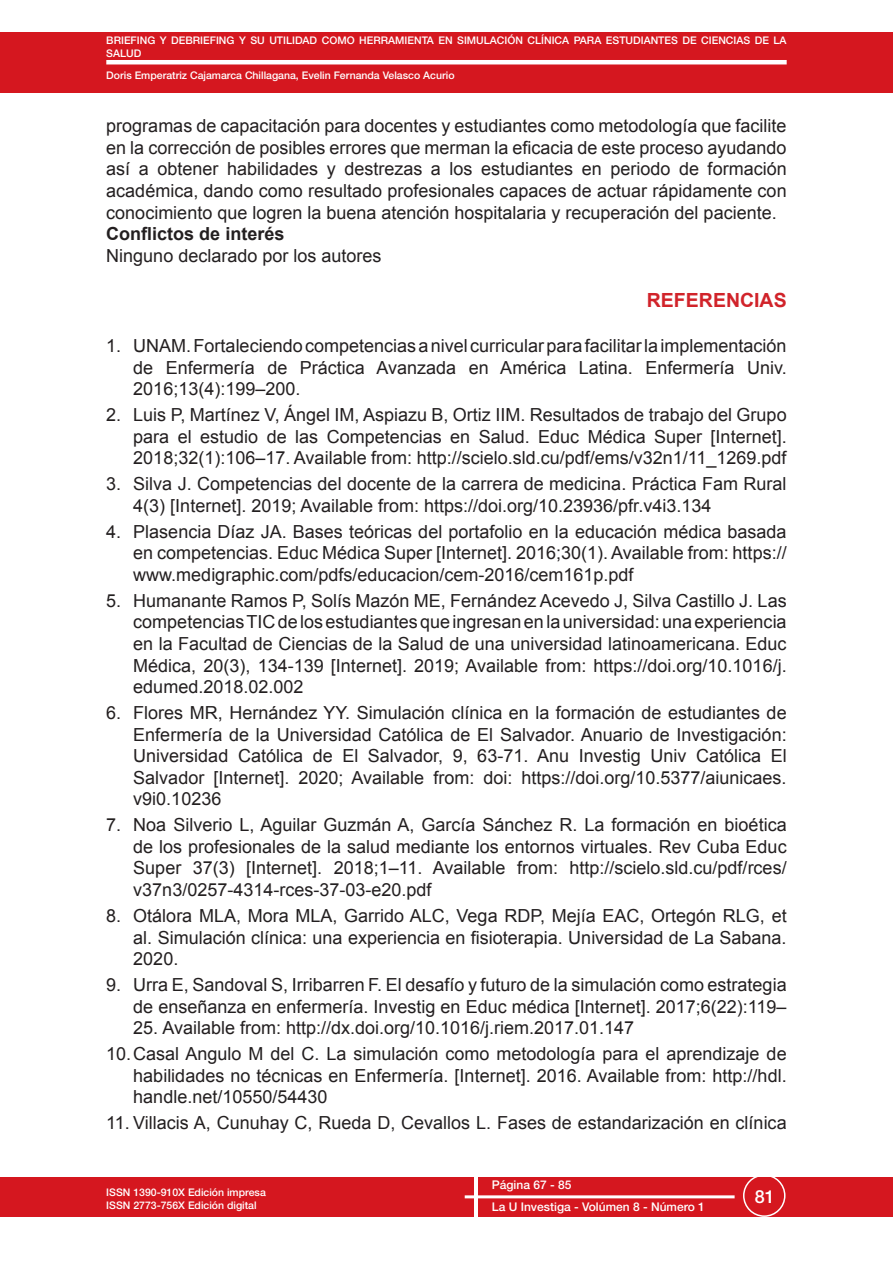
<style>
.page{position:relative;width:893px;height:1263px;background:#fff}
.page>*{position:absolute;margin:0;border:0;box-sizing:border-box;transform-origin:0 0}
.t1{font:700 19.5px "Arial";color:#d1232a}
.t2{font:18px/21.6px "Arial";color:#231f20;text-align:justify}
.t3{font:700 18px "Arial";color:#231f20}
.t4{font:500 18px "Helvetica Neue LT Std";color:#fff}
.t5{font:13.5px "Minion Pro";letter-spacing:-.005em;color:#fff}
.t6{font:500 12px "Helvetica Neue LT Std";color:#fff}
.t7{font:500 10.5px/12.6px "Helvetica Neue LT Std";color:#fff}
</style>
<div class="page">
<div style="left:0;top:32px;width:893px;height:61px;background:#d5171f"></div>
<div style="left:0;top:1177px;width:893px;height:40px;background:#d5171f"></div>
<hr style="left:474px;top:1165px;width:4px;height:58px;background:#fff">
<svg style="left:465px;top:1195px;width:270px;height:3px"></svg>
<hr style="left:106px;top:60px;width:681px;height:4px;background:#fff">
<div style="left:743px;top:1174px;width:42px;height:43px;border:2px solid #fff;border-radius:50%"></div>
<p class="t7" style="left:106px;top:34px;width:682px">BRIEFING Y DEBRIEFING Y SU UTILIDAD COMO HERRAMIENTA EN SIMULACIÓN CLÍNICA PARA ESTUDIANTES DE CIENCIAS DE LA<br>SALUD</p>
<p class="t7" style="left:106px;top:69px;width:350px">Doris Emperatriz Cajamarca Chillagana, Evelin Fernanda Velasco Acurio</p>
<p class="t2" style="left:106px;top:115px;width:682px">programas de capacitación para docentes y estudiantes como metodología que facilite en la corrección de posibles errores que merman la eficacia de este proceso ayudando así a obtener habilidades y destrezas a los estudiantes en periodo de formación académica, dando como resultado profesionales capaces de actuar rápidamente con conocimiento que logren la buena atención hospitalaria y recuperación del paciente.</p>
<p class="t3" style="left:106px;top:222px;width:180px">Conflictos de interés</p>
<p class="t2" style="left:106px;top:245px;width:277px">Ninguno declarado por los autores</p>
<p class="t1" style="left:647px;top:287px;width:141px">REFERENCIAS</p>
<p class="t2" style="left:133px;top:335px;width:655px;text-indent:-27px">1. UNAM. Fortaleciendo competencias a nivel curricular para facilitar la implementación de Enfermería de Práctica Avanzada en América Latina. Enfermería Univ.<br>2016;13(4):199–200.</p>
<p class="t2" style="left:133px;top:404px;width:655px;text-indent:-27px">2. Luis P, Martínez V, Ángel IM, Aspiazu B, Ortiz IIM. Resultados de trabajo del Grupo para el estudio de las Competencias en Salud. Educ Médica Super [Internet].<br>2018;32(1):106–17. Available from: http://scielo.sld.cu/pdf/ems/v32n1/11_1269.pdf</p>
<p class="t2" style="left:133px;top:473px;width:655px;text-indent:-27px">3. Silva J. Competencias del docente de la carrera de medicina. Práctica Fam Rural<br>4(3) [Internet]. 2019; Available from: https://doi.org/10.23936/pfr.v4i3.134</p>
<p class="t2" style="left:133px;top:521px;width:655px;text-indent:-27px">4. Plasencia Díaz JA. Bases teóricas del portafolio en la educación médica basada en competencias. Educ Médica Super [Internet]. 2016;30(1). Available from: https:// www.medigraphic.com/pdfs/educacion/cem-2016/cem161p.pdf</p>
<p class="t2" style="left:133px;top:590px;width:655px;text-indent:-27px">5. Humanante Ramos P, Solís Mazón ME, Fernández Acevedo J, Silva Castillo J. Las competencias TIC de los estudiantes que ingresan en la universidad: una experiencia en la Facultad de Ciencias de la Salud de una universidad latinoamericana. Educ Médica, 20(3), 134-139 [Internet]. 2019; Available from: https://doi.org/10.1016/j. edumed.2018.02.002</p>
<p class="t2" style="left:133px;top:702px;width:655px;text-indent:-27px">6. Flores MR, Hernández YY. Simulación clínica en la formación de estudiantes de Enfermería de la Universidad Católica de El Salvador. Anuario de Investigación:<br>Universidad Católica de El Salvador, 9, 63-71. Anu Investig Univ Católica El Salvador [Internet]. 2020; Available from: doi: https://doi.org/10.5377/aiunicaes. v9i0.10236</p>
<p class="t2" style="left:133px;top:814px;width:655px;text-indent:-27px">7. Noa Silverio L, Aguilar Guzmán A, García Sánchez R. La formación en bioética de los profesionales de la salud mediante los entornos virtuales. Rev Cuba Educ Super 37(3) [Internet]. 2018;1–11. Available from: http://scielo.sld.cu/pdf/rces/ v37n3/0257-4314-rces-37-03-e20.pdf</p>
<p class="t2" style="left:133px;top:905px;width:655px;text-indent:-27px">8. Otálora MLA, Mora MLA, Garrido ALC, Vega RDP, Mejía EAC, Ortegón RLG, et al. Simulación clínica: una experiencia en fisioterapia. Universidad de La Sabana.<br>2020.</p>
<p class="t2" style="left:106px;top:974px;width:682px;text-align:right">9. Urra E, Sandoval S, Irribarren F. El desafío y futuro de la simulación como estrategia de enseñanza en enfermería. Investig en Educ médica [Internet]. 2017;6(22):119–</p>
<p class="t2" style="left:106px;top:1015px;width:682px;line-height:25.8px;text-indent:27px">25. Available from: http://dx.doi.org/10.1016/j.riem.2017.01.147<br>10.Casal Angulo M del C. La simulación como metodología para el aprendizaje de</p>
<p class="t2" style="left:133px;top:1065px;width:655px">habilidades no técnicas en Enfermería. [Internet]. 2016. Available from: http://hdl. handle.net/10550/54430</p>
<p class="t2" style="left:106px;top:1112px;width:682px">11. Villacis A, Cunuhay C, Rueda D, Cevallos L. Fases de estandarización en clínica</p>
<p class="t7" style="left:106px;top:1186px;width:161px">ISSN 1390-910X Edición impresa<br>ISSN 2773-756X Edición digital</p>
<p class="t6" style="left:492px;top:1178px;width:81px">Página 67 - 85</p>
<p class="t6" style="left:492px;top:1199px;width:214px">La U Investiga - Volúmen 8 - Número 1</p>
<p class="t5" style="left:492px;top:1199px;width:215px">La U Investiga - Volúmen 6 - Número 2</p>
<p class="t4" style="left:755px;top:1186px;width:22px">81</p>
</div>
